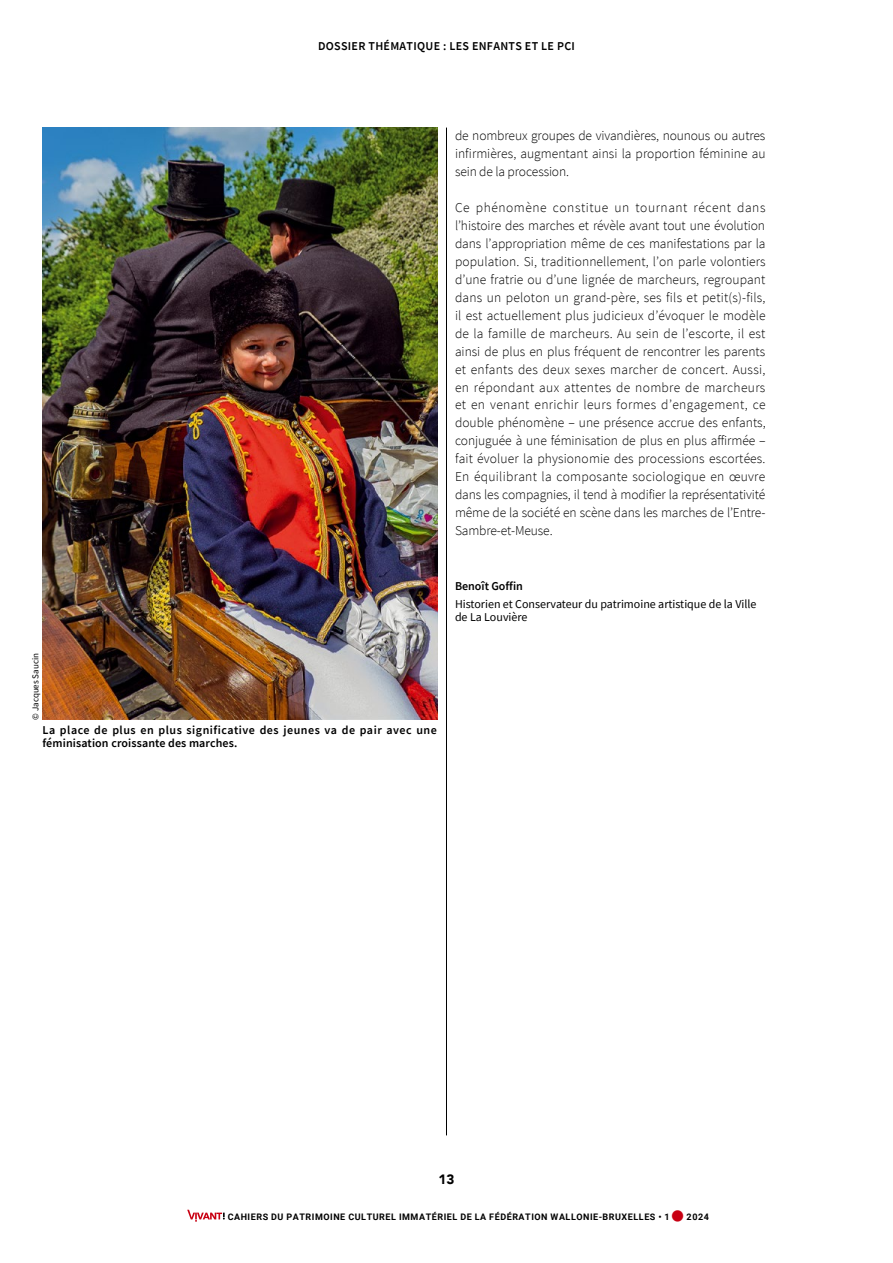
<style>
.page{position:relative;width:893px;height:1263px;background:#fff}
.page>*{position:absolute;margin:0;border:0;box-sizing:border-box;transform-origin:0 0}
.t1{font:300 13.5px/18px "Source Sans Pro";letter-spacing:-.01em;color:#000;text-align:justify}
.t2{font:900 13.5px "Avenir";color:#000}
.t3{font:600 12px/13.5px "Source Sans Pro";letter-spacing:.025em;color:#000}
.t4{font:12px/13.5px "Source Sans Pro";color:#000}
.t5{font:600 12px "Source Sans Pro";color:#000}
.t6{font:700 9px "Roboto";letter-spacing:.06em;color:#000}
.t7{font:9px "Source Sans Pro";color:#000}
.s1{font-family:"Avenir";font-weight:900;font-size:31.5px;color:#c80013}
</style>
<div class="page">
<svg style="left:187px;top:1210px;width:38px;height:12px"></svg>
<hr style="left:446px;top:128px;width:1px;height:1007px;background:#000">
<img style="left:43px;top:128px;width:395px;height:592px">
<p class="t3" style="left:318px;top:40px;width:258px">DOSSIER THÉMATIQUE : LES ENFANTS ET LE PCI</p>
<p class="t1" style="left:455px;top:126px;width:312px">de nombreux groupes de vivandières, nounous ou autres infirmières, augmentant ainsi la proportion féminine au sein de la procession.</p>
<p class="t1" style="left:455px;top:198px;width:312px">Ce phénomène constitue un tournant récent dans l’histoire des marches et révèle avant tout une évolution dans l’appropriation même de ces manifestations par la population. Si, traditionnellement, l’on parle volontiers d’une fratrie ou d’une lignée de marcheurs, regroupant dans un peloton un grand-père, ses fils et petit(s)-fils, il est actuellement plus judicieux d’évoquer le modèle de la famille de marcheurs. Au sein de l’escorte, il est ainsi de plus en plus fréquent de rencontrer les parents et enfants des deux sexes marcher de concert. Aussi, en répondant aux attentes de nombre de marcheurs et en venant enrichir leurs formes d’engagement, ce double phénomène – une présence accrue des enfants, conjuguée à une féminisation de plus en plus affirmée – fait évoluer la physionomie des processions escortées.<br>En équilibrant la composante sociologique en œuvre dans les compagnies, il tend à modifier la représentativité même de la société en scène dans les marches de l’Entre-Sambre-et-Meuse.</p>
<p class="t7" style="left:30px;top:720px;width:68px;rotate:-90deg">© Jacques Saucin</p>
<p class="t3" style="left:43px;top:723px;width:396px">La place de plus en plus significative des jeunes va de pair avec une féminisation croissante des marches.</p>
<p class="t5" style="left:455px;top:578px;width:69px">Benoît Goffin</p>
<p class="t4" style="left:455px;top:597px;width:303px">Historien et Conservateur du patrimoine artistique de la Ville de La Louvière</p>
<p class="t2" style="left:438px;top:1167px;width:17px">13</p>
<p class="t6" style="left:228px;top:1210px;width:483px">CAHIERS DU PATRIMOINE CULTUREL IMMATÉRIEL DE LA FÉDÉRATION WALLONIE-BRUXELLES • 1<span class="s1">•</span>2024</p>
</div>
